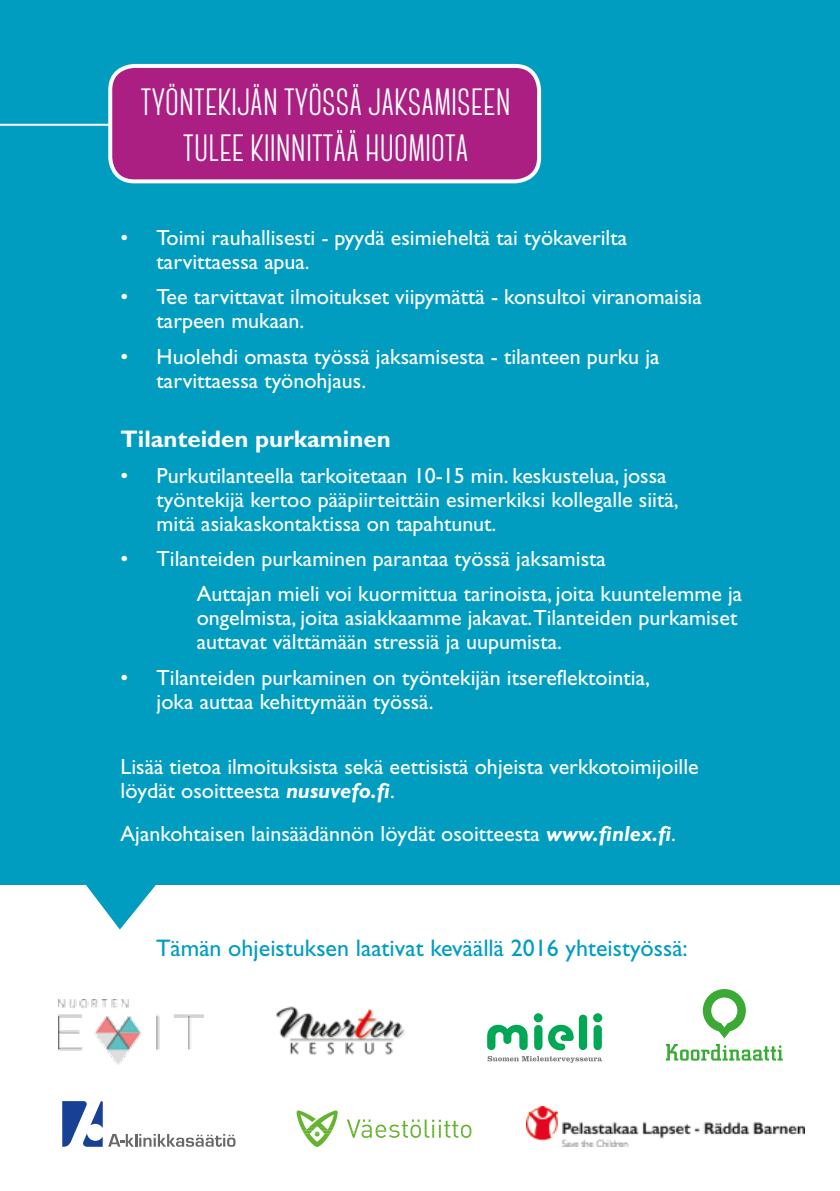
<style>
.page{position:relative;width:840px;height:1191px;background:#fff}
.page>*{position:absolute;margin:0;border:0;box-sizing:border-box;transform-origin:0 0}
.t1{font:700 38px/45.6px "Canter";color:#fff;text-align:center}
.t2{font:24px "Gill Sans";color:#009dc1}
.t3{font:700 24px "Gill Sans";color:#fff}
.t4{font:22px/24px "Gill Sans";color:#fff}
.s1{font-weight:700;font-style:italic}
</style>
<div class="page">
<svg style="left:40px;top:884px;width:161px;height:45px"></svg>
<div style="left:0;top:0;width:839px;height:884px;background:#009dc1"></div>
<hr style="left:0;top:124px;width:113px;height:2px;background:#fff">
<div style="left:110px;top:66px;width:428px;height:115px;background:#ab1f83;border-radius:24px"></div>
<div style="left:108px;top:64px;width:432px;height:119px;border:4px solid #fff;border-radius:24px"></div>
<svg style="left:62px;top:1101px;width:173px;height:45px"></svg>
<img style="left:276px;top:1006px;width:129px;height:49px">
<img style="left:58px;top:1000px;width:145px;height:65px">
<img style="left:526px;top:1106px;width:278px;height:40px">
<svg style="left:296px;top:1110px;width:175px;height:37px"></svg>
<div style="left:578px;top:1014px;width:9px;height:36px;background:#00a754;border-radius:4px"></div>
<svg style="left:548px;top:1024px;width:25px;height:26px"></svg>
<div style="left:534px;top:1025px;width:8px;height:25px;background:#00a754;border-radius:4px"></div>
<div style="left:533px;top:1013px;width:9px;height:9px;background:#00a754;border-radius:50%"></div>
<div style="left:593px;top:1025px;width:8px;height:25px;background:#00a754;border-radius:4px"></div>
<svg style="left:592px;top:1013px;width:10px;height:9px"></svg>
<svg style="left:487px;top:1024px;width:40px;height:26px"></svg>
<svg style="left:487px;top:1056px;width:114px;height:7px"></svg>
<svg style="left:702px;top:989px;width:43px;height:49px"></svg>
<svg style="left:665px;top:1044px;width:117px;height:16px"></svg>
<h1 class="t1" style="left:141px;top:80px;width:371px">TYÖNTEKIJÄN TYÖSSÄ JAKSAMISEEN<br>TULEE KIINNITTÄÄ HUOMIOTA</h1>
<p class="t4" style="left:156px;top:226px;width:472px;text-indent:-36px">• Toimi rauhallisesti - pyydä esimieheltä tai työkaverilta tarvittaessa apua.</p>
<p class="t4" style="left:156px;top:285px;width:546px;text-indent:-36px">• Tee tarvittavat ilmoitukset viipymättä - konsultoi viranomaisia tarpeen mukaan.</p>
<p class="t4" style="left:156px;top:344px;width:504px;text-indent:-36px">• Huolehdi omasta työssä jaksamisesta - tilanteen purku ja tarvittaessa työnohjaus.</p>
<p class="t3" style="left:120px;top:425px;width:271px">Tilanteiden purkaminen</p>
<p class="t4" style="left:156px;top:463px;width:523px;text-indent:-36px">• Purkutilanteella tarkoitetaan 10-15 min. keskustelua, jossa työntekijä kertoo pääpiirteittäin esimerkiksi kollegalle siitä, mitä asiakaskontaktissa on tapahtunut.</p>
<p class="t4" style="left:196px;top:541px;width:547px;line-height:35.4px;text-indent:-76px">• Tilanteiden purkaminen parantaa työssä jaksamista<br>Auttajan mieli voi kuormittua tarinoista, joita kuuntelemme ja</p>
<p class="t4" style="left:196px;top:606px;width:542px">ongelmista, joita asiakkaamme jakavat.Tilanteiden purkamiset auttavat välttämään stressiä ja uupumista.</p>
<p class="t4" style="left:156px;top:665px;width:494px;text-indent:-36px">• Tilanteiden purkaminen on työntekijän itsereflektointia, joka auttaa kehittymään työssä.</p>
<p class="t4" style="left:120px;top:754px;width:579px">Lisää tietoa ilmoituksista sekä eettisistä ohjeista verkkotoimijoille löydät osoitteesta <span class="s1">nusuvefo.fi</span>.</p>
<p class="t4" style="left:120px;top:821px;width:556px">Ajankohtaisen lainsäädännön löydät osoitteesta <span class="s1">www.finlex.fi</span>.</p>
<p class="t2" style="left:156px;top:934px;width:533px">Tämän ohjeistuksen laativat keväällä 2016 yhteistyössä:</p>
</div>
